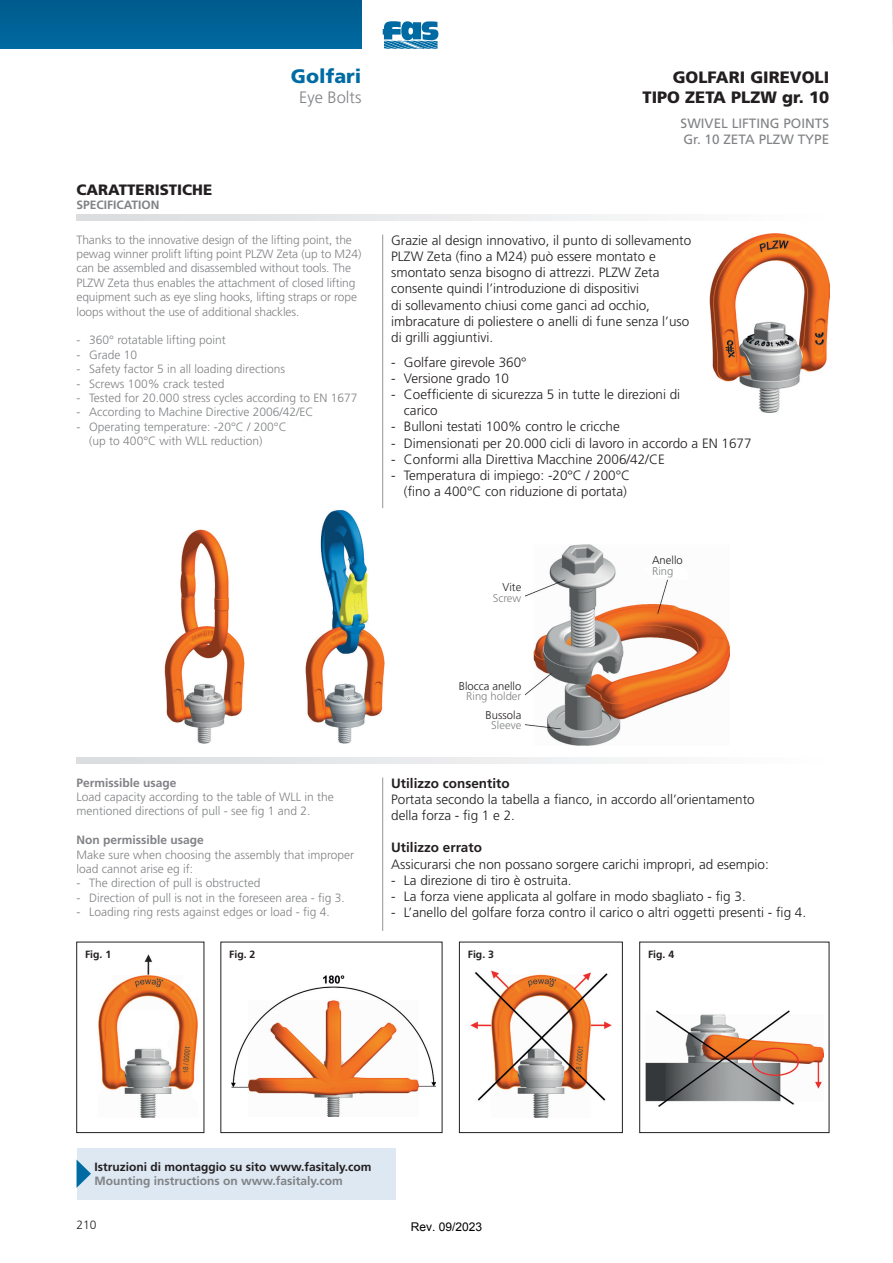
<style>
.page{position:relative;width:893px;height:1263px;background:#fff}
.page>*{position:absolute;margin:0;border:0;box-sizing:border-box;transform-origin:0 0}
.t1{font:900 19.5px "Frutiger";color:#006ba3}
.t2{font:900 16.5px/19.8px "Frutiger";color:#231f20;text-align:right}
.t3{font:300 16.5px "Frutiger";color:#808285}
.t4{font:900 15px "Frutiger";color:#231f20}
.t5{font:300 13.5px/16.2px "Frutiger";color:#231f20}
.t6{font:13.5px/16.2px "Frutiger";color:#808285}
.t7{font:700 13.5px "Frutiger";color:#231f20}
.t8{font:300 12px/14.4px "Frutiger";color:#808285}
.t9{font:700 12px "Frutiger";color:#808285}
.t10{font:700 12px "Frutiger";color:#231f20}
.t11{font:12px "Arial";color:#000}
.t12{font:300 12px "Frutiger";color:#231f20}
.t13{font:300 11.25px "Frutiger";color:#231f20}
.t14{font:300 11.25px "Frutiger";color:#808285}
.t15{font:700 10.5px "Frutiger";color:#231f20}
</style>
<div class="page">
<img style="left:98px;top:954px;width:100px;height:164px">
<img style="left:231px;top:975px;width:204px;height:142px">
<img style="left:471px;top:970px;width:141px;height:148px">
<div style="left:459px;top:942px;width:163px;height:191px;border:1px solid #231f20"></div>
<img style="left:646px;top:1010px;width:177px;height:96px">
<div style="left:639px;top:942px;width:190px;height:191px;border:1px solid #231f20"></div>
<img style="left:710px;top:234px;width:119px;height:178px">
<svg style="left:892px;top:0;width:1px;height:38px"></svg>
<svg style="left:383px;top:21px;width:55px;height:28px;background:#4693bc"></svg>
<div style="left:0;top:0;width:361px;height:49px;background:#006297"></div>
<svg style="left:77px;top:214px;width:552px;height:7px"></svg>
<hr style="left:382px;top:235px;width:1px;height:273px;background:#939598">
<img style="left:164px;top:529px;width:80px;height:215px">
<img style="left:305px;top:510px;width:79px;height:234px">
<svg style="left:77px;top:757px;width:552px;height:7px"></svg>
<hr style="left:382px;top:777px;width:1px;height:154px;background:#939598">
<img style="left:525px;top:544px;width:204px;height:201px">
<div style="left:77px;top:1148px;width:318px;height:51px;background:#dde8f3"></div>
<svg style="left:77px;top:1160px;width:14px;height:28px"></svg>
<p class="t4" style="left:77px;top:180px;width:137px">CARATTERISTICHE</p>
<p class="t9" style="left:77px;top:198px;width:85px">SPECIFICATION</p>
<h1 class="t1" style="left:291px;top:65px;width:72px">Golfari</h1>
<p class="t3" style="left:299px;top:88px;width:64px">Eye Bolts</p>
<p class="t8" style="left:77px;top:232px;width:286px">Thanks to the innovative design of the lifting point, the pewag winner prolift lifting point PLZW Zeta (up to M24) can be assembled and disassembled without tools. The PLZW Zeta thus enables the attachment of closed lifting equipment such as eye sling hooks, lifting straps or rope loops without the use of additional shackles.</p>
<p class="t8" style="left:77px;top:333px;width:151px">- 360° rotatable lifting point</p>
<p class="t8" style="left:77px;top:348px;width:62px">- Grade 10</p>
<p class="t8" style="left:77px;top:362px;width:210px">- Safety factor 5 in all loading directions</p>
<p class="t8" style="left:77px;top:376px;width:149px">- Screws 100% crack tested</p>
<p class="t8" style="left:77px;top:391px;width:283px">- Tested for 20.000 stress cycles according to EN 1677</p>
<p class="t8" style="left:77px;top:405px;width:239px">- According to Machine Directive 2006/42/EC</p>
<p class="t8" style="left:89px;top:420px;width:199px;text-indent:-13px">- Operating temperature: -20°C / 200°C (up to 400°C with WLL reduction)</p>
<p class="t2" style="left:642px;top:68px;width:188px">GOLFARI GIREVOLI<br>TIPO ZETA PLZW gr. 10</p>
<p class="t6" style="left:681px;top:115px;width:150px">SWIVEL LIFTING POINTS<br>Gr. 10 ZETA PLZW TYPE</p>
<p class="t5" style="left:391px;top:232px;width:302px">Grazie al design innovativo, il punto di sollevamento PLZW Zeta (fino a M24) può essere montato e smontato senza bisogno di attrezzi. PLZW Zeta consente quindi l’introduzione di dispositivi<br>di sollevamento chiusi come ganci ad occhio, imbracature di poliestere o anelli di fune senza l’uso di grilli aggiuntivi.</p>
<p class="t5" style="left:391px;top:354px;width:137px">- Golfare girevole 360°</p>
<p class="t5" style="left:391px;top:370px;width:119px">- Versione grado 10</p>
<p class="t5" style="left:404px;top:386px;width:278px;text-indent:-13px">- Coefficiente di sicurezza 5 in tutte le direzioni di carico</p>
<p class="t5" style="left:391px;top:419px;width:230px">- Bulloni testati 100% contro le cricche</p>
<p class="t5" style="left:391px;top:435px;width:362px">- Dimensionati per 20.000 cicli di lavoro in accordo a EN 1677</p>
<p class="t5" style="left:391px;top:451px;width:275px">- Conformi alla Direttiva Macchine 2006/42/CE</p>
<p class="t5" style="left:391px;top:467px;width:240px;text-align:right">- Temperatura di impiego: -20°C / 200°C (fino a 400°C con riduzione di portata)</p>
<p class="t13" style="left:502px;top:581px;width:20px">Vite</p>
<p class="t14" style="left:493px;top:591px;width:30px">Screw</p>
<p class="t13" style="left:652px;top:554px;width:32px">Anello</p>
<p class="t14" style="left:652px;top:565px;width:23px">Ring</p>
<p class="t9" style="left:77px;top:775px;width:102px">Permissible usage</p>
<p class="t8" style="left:77px;top:790px;width:259px">Load capacity according to the table of WLL in the mentioned directions of pull - see fig 1 and 2.</p>
<p class="t9" style="left:77px;top:833px;width:129px">Non permissible usage</p>
<p class="t8" style="left:77px;top:847px;width:279px">Make sure when choosing the assembly that improper load cannot arise eg if:</p>
<p class="t8" style="left:77px;top:876px;width:185px">- The direction of pull is obstructed</p>
<p class="t8" style="left:77px;top:890px;width:270px">- Direction of pull is not in the foreseen area - fig 3.</p>
<p class="t8" style="left:77px;top:905px;width:255px">- Loading ring rests against edges or load - fig 4.</p>
<p class="t13" style="left:459px;top:679px;width:64px">Blocca anello</p>
<p class="t14" style="left:466px;top:690px;width:57px">Ring holder</p>
<p class="t13" style="left:486px;top:708px;width:37px">Bussola</p>
<p class="t14" style="left:491px;top:719px;width:31px">Sleeve</p>
<p class="t7" style="left:391px;top:775px;width:120px">Utilizzo consentito</p>
<p class="t5" style="left:391px;top:791px;width:365px">Portata secondo la tabella a fianco, in accordo all’orientamento della forza - fig 1 e 2.</p>
<p class="t7" style="left:391px;top:840px;width:92px">Utilizzo errato</p>
<p class="t5" style="left:391px;top:856px;width:379px">Assicurarsi che non possano sorgere carichi impropri, ad esempio:</p>
<p class="t5" style="left:391px;top:872px;width:182px">- La direzione di tiro è ostruita.</p>
<p class="t5" style="left:391px;top:888px;width:356px">- La forza viene applicata al golfare in modo sbagliato - fig 3.</p>
<p class="t5" style="left:391px;top:905px;width:416px">- L’anello del golfare forza contro il carico o altri oggetti presenti - fig 4.</p>
<p class="t15" style="left:85px;top:948px;width:28px">Fig. 1</p>
<p class="t15" style="left:229px;top:948px;width:28px">Fig. 2</p>
<p class="t15" style="left:468px;top:948px;width:28px">Fig. 3</p>
<p class="t10" style="left:94px;top:1159px;width:278px">Istruzioni di montaggio su sito www.fasitaly.com</p>
<p class="t9" style="left:94px;top:1174px;width:250px">Mounting instructions on www.fasitaly.com</p>
<p class="t12" style="left:77px;top:1218px;width:22px">210</p>
<p class="t11" style="left:411px;top:1219px;width:73px">Rev. 09/2023</p>
<p class="t15" style="left:648px;top:948px;width:28px">Fig. 4</p>
</div>
